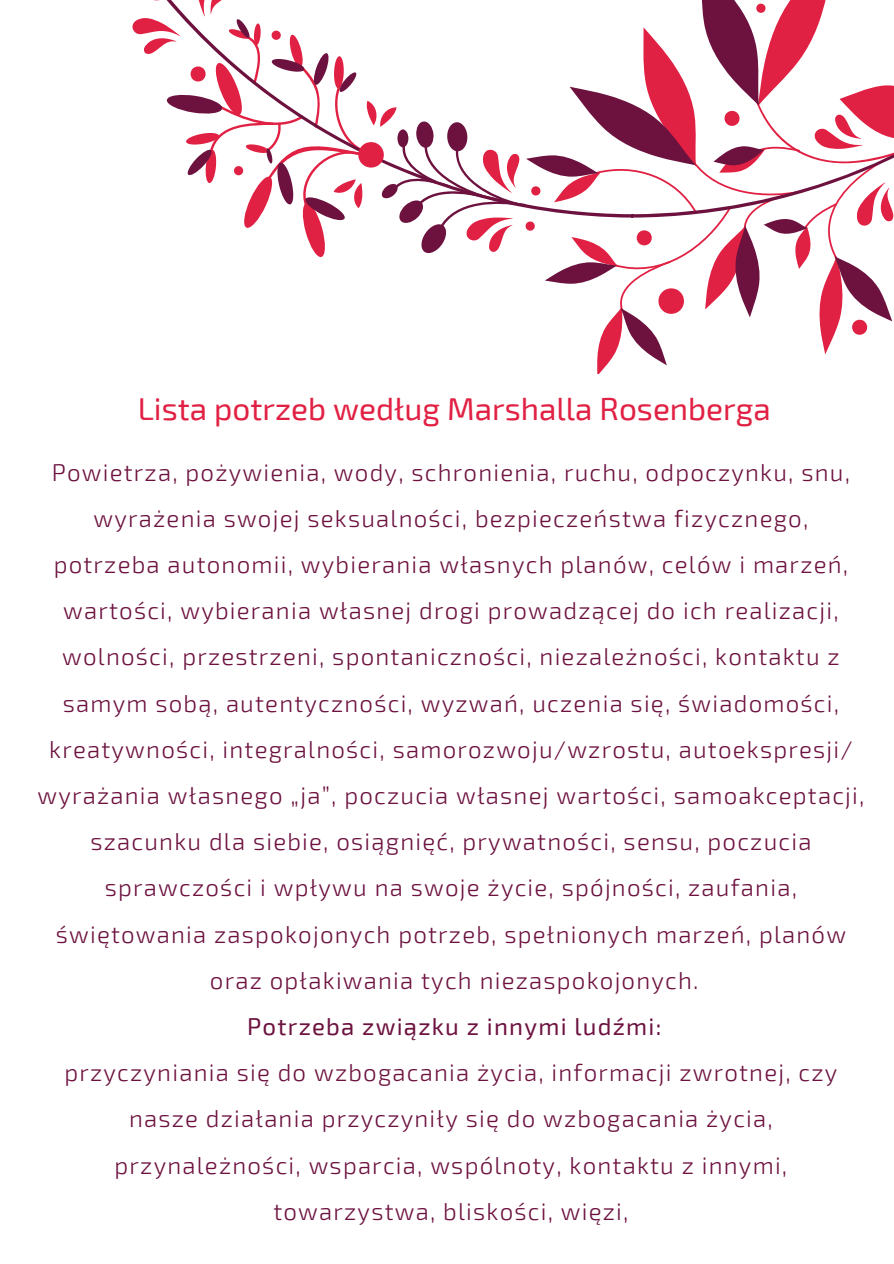
<style>
.page{position:relative;width:894px;height:1264px;background:#fff}
.page>*{position:absolute;margin:0;border:0;box-sizing:border-box;transform-origin:0 0}
.t1{font:31.5px "Exo 2";color:#e12143}
.t2{font:300 24px/46.2px "Exo 2";letter-spacing:.05em;color:#6d123f;text-align:center}
.t3{font:24px "Exo 2";letter-spacing:.05em;color:#6d123f}
</style>
<div class="page">
<svg style="left:132px;top:0;width:761px;height:374px"></svg>
<h1 class="t1" style="left:138px;top:388px;width:634px">Lista potrzeb według Marshalla Rosenberga</h1>
<p class="t2" style="left:37px;top:448px;width:828px">Powietrza, pożywienia, wody, schronienia, ruchu, odpoczynku, snu, wyrażenia swojej seksualności, bezpieczeństwa fizycznego,<br>potrzeba autonomii, wybierania własnych planów, celów i marzeń, wartości, wybierania własnej drogi prowadzącej do ich realizacji, wolności, przestrzeni, spontaniczności, niezależności, kontaktu z samym sobą, autentyczności, wyzwań, uczenia się, świadomości, kreatywności, integralności, samorozwoju/wzrostu, autoekspresji/ wyrażania własnego „ja”, poczucia własnej wartości, samoakceptacji, szacunku dla siebie, osiągnięć, prywatności, sensu, poczucia sprawczości i wpływu na swoje życie, spójności, zaufania, świętowania zaspokojonych potrzeb, spełnionych marzeń, planów oraz opłakiwania tych niezaspokojonych.</p>
<p class="t3" style="left:247px;top:1010px;width:415px">Potrzeba związku z innymi ludźmi:</p>
<p class="t2" style="left:64px;top:1048px;width:774px">przyczyniania się do wzbogacania życia, informacji zwrotnej, czy nasze działania przyczyniły się do wzbogacania życia, przynależności, wsparcia, wspólnoty, kontaktu z innymi, towarzystwa, bliskości, więzi,</p>
</div>
